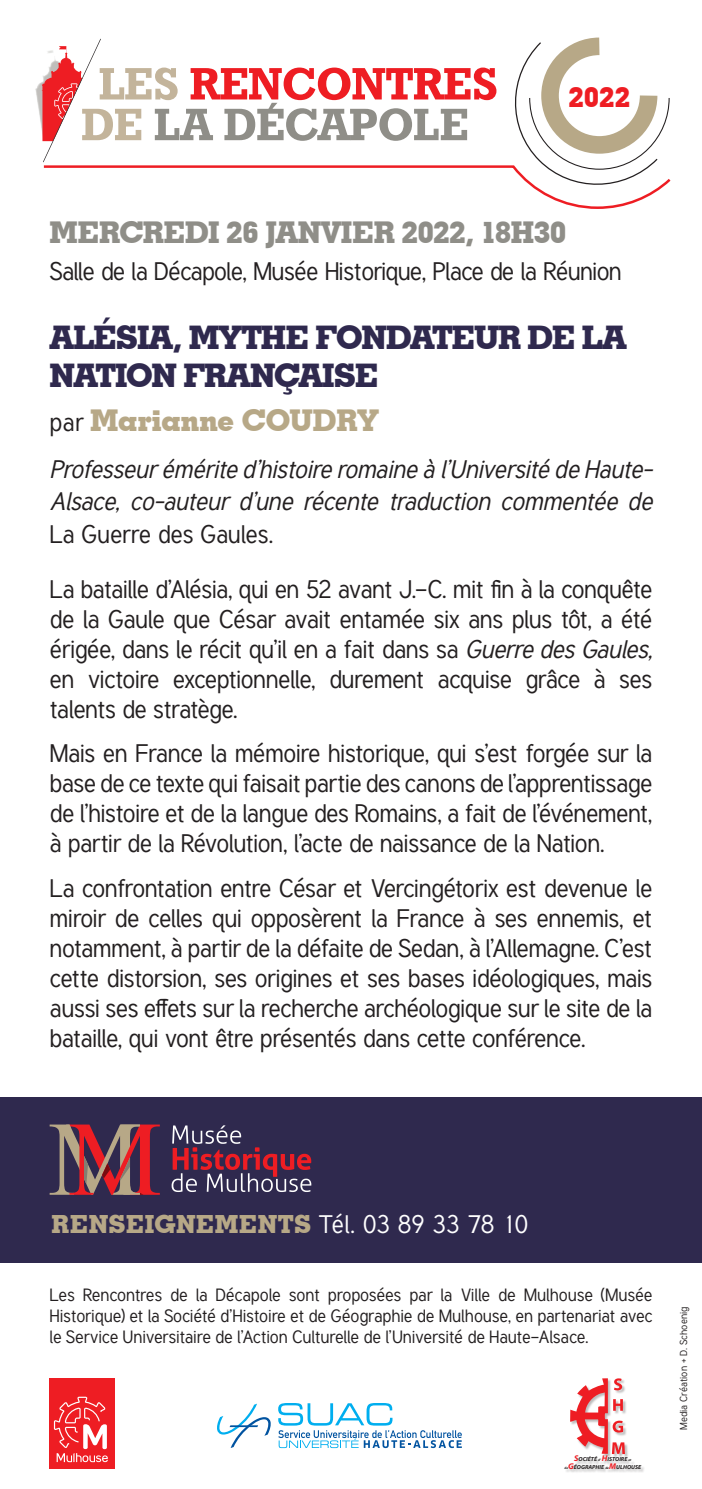
<style>
.page{position:relative;width:702px;height:1489px;background:#fff}
.page>*{position:absolute;margin:0;border:0;box-sizing:border-box;transform-origin:0 0}
.t1{font:700 32.5px/37.5px "Geometric Slab 703 BT Xtra";letter-spacing:-.035em;color:#2f294e}
.t2{font:700 30px "Geometric Slab 703 BT Xtra";letter-spacing:-.02em;color:#8f8e88}
.t3{font:700 30px "Geometric Slab 703 BT Xtra";letter-spacing:-.01em;color:#b7a887}
.t4{font:700 27.75px "Geometric Slab 703 BT Xtra";color:#ee1d23}
.t5{font:25px/30px "Tuffy";letter-spacing:-.03em;color:#231f20;text-align:justify}
.t6{font:italic 25px/32.5px "Tuffy";letter-spacing:-.015em;color:#231f20;text-align:justify}
.t7{font:700 25px "Geometric Slab 703 BT Xtra";letter-spacing:.025em;color:#b7a887}
.t8{font:17.5px/21px "Tuffy";letter-spacing:-.01em;color:#231f20;text-align:justify}
.t9{font:10px "Tuffy";letter-spacing:.015em;color:#231f20}
.t10{font:italic 700 5.75px "Myriad";color:#231f20}
.t11{font:italic 700 3.25px "Myriad";color:#231f20}
.s1{font-family:"Tuffy";font-weight:400;font-size:25px;color:#231f20}
.s2{font-style:normal}
.s3{font-style:italic}
.s4{font-family:"Tuffy";font-weight:400;color:#fff}
.s5{font-size:8.25px;color:#ee1d23}
.s6{font-size:3.25px}
</style>
<div class="page">
<div style="left:0;top:1096px;width:702px;height:166px;background:#2f294e"></div>
<svg style="left:50px;top:1124px;width:110px;height:70px"></svg>
<svg style="left:172px;top:1125px;width:139px;height:66px"></svg>
<img style="left:35px;top:83px;width:6px;height:41px">
<svg style="left:41px;top:37px;width:630px;height:172px"></svg>
<div style="left:50px;top:1378px;width:65px;height:90px;background:#ee1d23"></div>
<svg style="left:54px;top:1396px;width:54px;height:65px"></svg>
<svg style="left:217px;top:1403px;width:54px;height:44px"></svg>
<svg style="left:278px;top:1403px;width:184px;height:44px"></svg>
<div style="left:565px;top:1378px;width:80px;height:95px;background:#231f20;opacity:.3"></div>
<svg style="left:570px;top:1378px;width:55px;height:75px"></svg>
<p class="t4" style="left:568px;top:80px;width:63px">2022</p>
<p class="t2" style="left:50px;top:214px;width:518px">MERCREDI 26 JANVIER 2022, 18H30</p>
<p class="t5" style="left:50px;top:256px;width:573px">Salle de la Décapole, Musée Historique, Place de la Réunion</p>
<p class="t1" style="left:50px;top:318px;width:578px">ALÉSIA, MYTHE FONDATEUR DE LA<br>NATION FRANÇAISE</p>
<p class="t3" style="left:50px;top:402px;width:331px"><span class="s1">par</span> Marianne COUDRY</p>
<p class="t6" style="left:50px;top:452px;width:605px">Professeur émérite d’histoire romaine à l’Université de Haute-Alsace, co-auteur d’une récente traduction commentée de <span class="s2">La Guerre des Gaules.</span></p>
<p class="t5" style="left:50px;top:574px;width:604px">La bataille d’Alésia, qui en 52 avant J.-C. mit fin à la conquête de la Gaule que César avait entamée six ans plus tôt, a été érigée, dans le récit qu’il en a fait dans sa <span class="s3">Guerre des Gaules, </span>en victoire exceptionnelle, durement acquise grâce à ses talents de stratège.</p>
<p class="t5" style="left:50px;top:738px;width:604px">Mais en France la mémoire historique, qui s’est forgée sur la base de ce texte qui faisait partie des canons de l’apprentissage de l’histoire et de la langue des Romains, a fait de l’événement, à partir de la Révolution, l’acte de naissance de la Nation.</p>
<p class="t5" style="left:50px;top:872px;width:604px">La confrontation entre César et Vercingétorix est devenue le miroir de celles qui opposèrent la France à ses ennemis, et notamment, à partir de la défaite de Sedan, à l’Allemagne. C’est cette distorsion, ses origines et ses bases idéologiques, mais aussi ses effets sur la recherche archéologique sur le site de la bataille, qui vont être présentés dans cette conférence.</p>
<p class="t7" style="left:52px;top:1208px;width:478px">RENSEIGNEMENTS <span class="s4">Tél. 03 89 33 78 10</span></p>
<p class="t8" style="left:50px;top:1283px;width:604px">Les Rencontres de la Décapole sont proposées par la Ville de Mulhouse (Musée Historique) et la Société d’Histoire et de Géographie de Mulhouse, en partenariat avec le Service Universitaire de l’Action Culturelle de l’Université de Haute-Alsace.</p>
<p class="t10" style="left:574px;top:1456px;width:59px"><span class="s5">S</span>OCIÉTÉ <span class="s6">d'</span> <span class="s5">H</span>ISTOIRE <span class="s6">et</span></p>
<p class="t11" style="left:564px;top:1465px;width:5px">de</p>
<p class="t10" style="left:568px;top:1463px;width:75px"><span class="s5">G</span>ÉOGRAPHIE <span class="s6">de</span><span class="s5">M</span>ULHOUSE</p>
<p class="t9" style="left:677px;top:1429px;width:125px;rotate:-90deg">Media Création + D. Schoenig</p>
</div>
